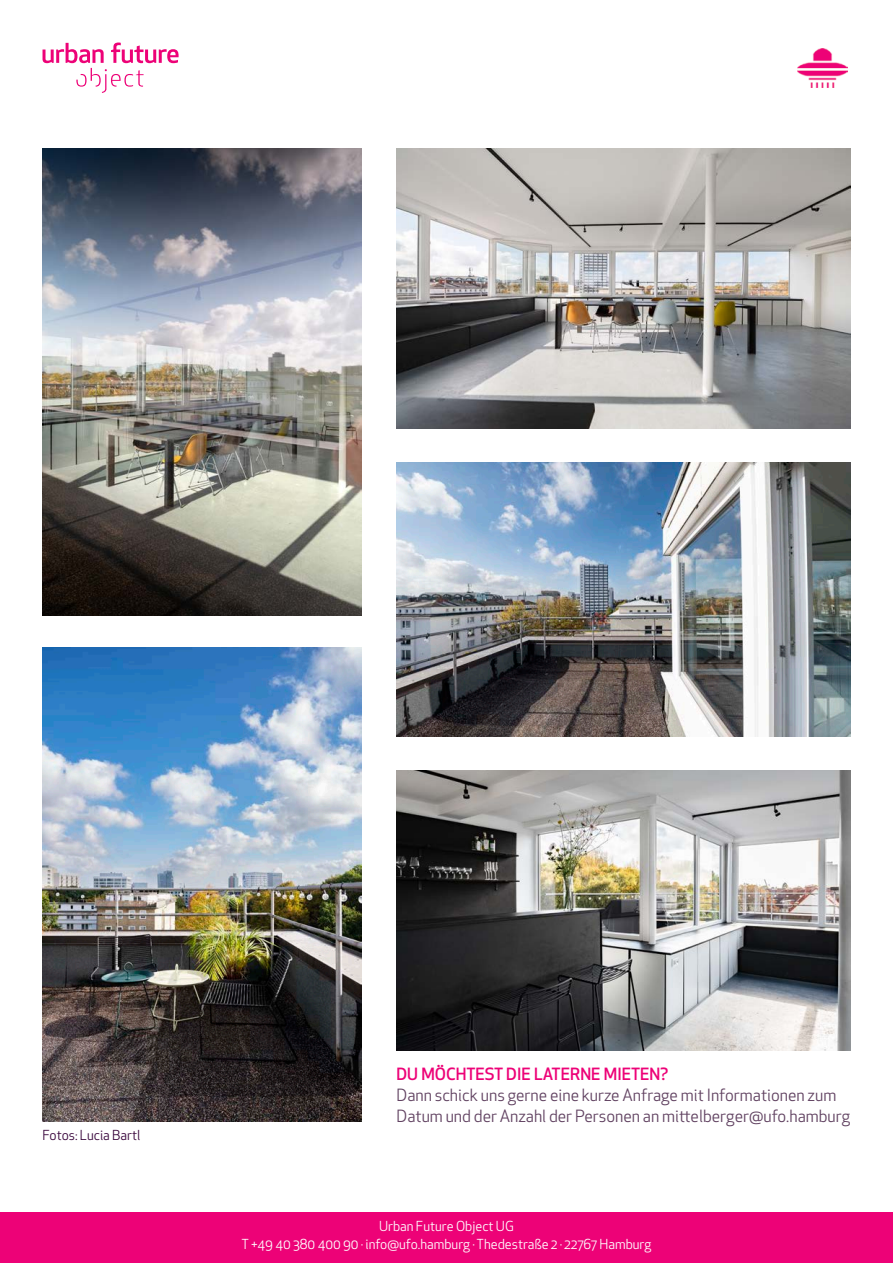
<style>
.page{position:relative;width:893px;height:1263px;background:#fff}
.page>*{position:absolute;margin:0;border:0;box-sizing:border-box;transform-origin:0 0}
.Absatzformat_1{font:16.5px/21px "Apex New";color:#614261}
.Absatzformat_1-2{font:500 16.5px "Apex New";color:#ed0277}
.t1{font:13.5px "Apex New";color:#fff}
.t2{font:13.5px "Apex New";color:#39063c}
</style>
<div class="page">
<img style="left:797px;top:49px;width:51px;height:38px">
<svg style="left:43px;top:43px;width:136px;height:50px"></svg>
<img style="left:43px;top:648px;width:318px;height:474px">
<img style="left:396px;top:149px;width:454px;height:279px">
<img style="left:43px;top:149px;width:318px;height:466px">
<img style="left:396px;top:463px;width:454px;height:273px">
<img style="left:396px;top:771px;width:454px;height:279px">
<div style="left:0;top:1212px;width:893px;height:51px;background:#ed0277"></div>
<p class="t2" style="left:42px;top:1126px;width:100px">Fotos: Lucia Bartl</p>
<p class="Absatzformat_1-2" style="left:396px;top:1063px;width:273px">DU MÖCHTEST DIE LATERNE MIETEN?</p>
<p class="Absatzformat_1" style="left:396px;top:1084px;width:455px">Dann schick uns gerne eine kurze Anfrage mit Informationen zum<br>Datum und der Anzahl der Personen an mittelberger@ufo.hamburg</p>
<p class="t1" style="left:379px;top:1217px;width:136px">Urban Future Object UG</p>
<p class="t1" style="left:242px;top:1235px;width:411px">T +49 40 380 400 90 · info@ufo.hamburg · Thedestraße 2 · 22767 Hamburg</p>
</div>
